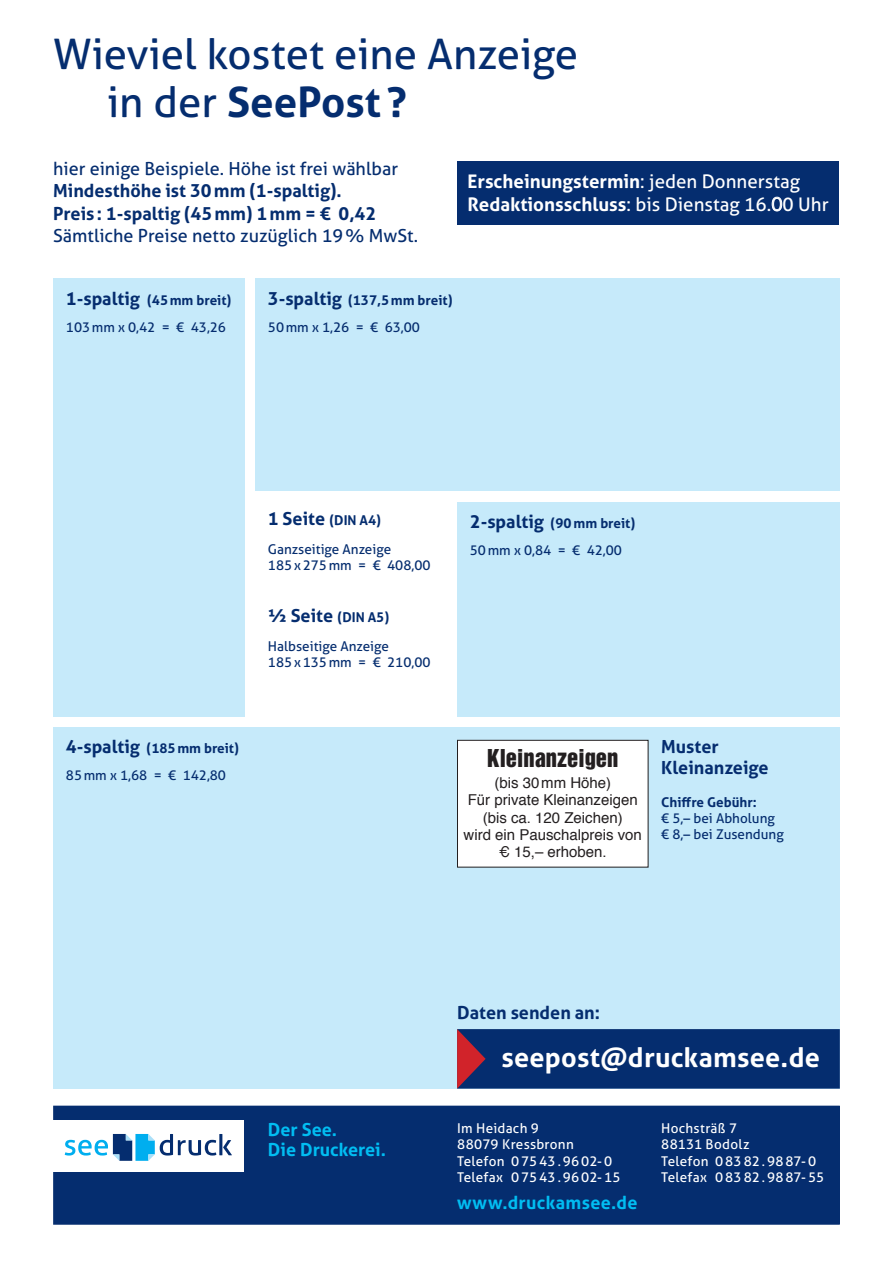
<style>
.page{position:relative;width:893px;height:1263px;background:#fff}
.page>*{position:absolute;margin:0;border:0;box-sizing:border-box;transform-origin:0 0}
.t1{font:42px/48px "Aller";color:#052d6f}
.t2{font:700 27px "Aller";letter-spacing:.01em;color:#fff}
.t3{font:22.5px "Helvetica Inserat";color:#231f20}
.t4{font:700 18.75px/22.5px "Aller";color:#fff}
.t5{font:700 18px/22.5px "Aller";color:#052d6f}
.t6{font:18px "Aller";color:#052d6f}
.t7{font:700 18px/19.8px "Aller";color:#01bdf2}
.t8{font:700 18px "Aller";letter-spacing:.02em;color:#01bdf2}
.t9{font:15px/17.2px "Helvetica";color:#231f20;text-align:center}
.t10{font:13.5px/27px "Aller";color:#052d6f}
.t11{font:13.5px/16.5px "Aller";letter-spacing:.02em;color:#fff}
.t12{font:700 13.5px "Aller";color:#052d6f}
.s1{font-weight:700}
.s2{font-weight:400}
.s3{font-weight:300}
.s4{font-weight:700;font-size:18px}
</style>
<div class="page">
<div style="left:255px;top:279px;width:585px;height:212px;background:#c6eafa"></div>
<div style="left:54px;top:1106px;width:785px;height:118px;background:#052d6f"></div>
<div style="left:53px;top:1106px;width:787px;height:119px;border:1px solid #052d6f"></div>
<div style="left:457px;top:502px;width:383px;height:214px;background:#c6eafa"></div>
<div style="left:53px;top:279px;width:191px;height:437px;background:#c6eafa"></div>
<div style="left:53px;top:727px;width:787px;height:362px;background:#c6eafa"></div>
<svg style="left:457px;top:1029px;width:383px;height:60px;background:#0e2e6d"></svg>
<div style="left:53px;top:1120px;width:191px;height:51px;background:#fff"></div>
<svg style="left:65px;top:1134px;width:167px;height:27px"></svg>
<div style="left:457px;top:740px;width:191px;height:127px;background:#fff"></div>
<div style="left:457px;top:740px;width:191px;height:127px;border:1px solid #231f20"></div>
<div style="left:457px;top:162px;width:382px;height:63px;background:#052d6f"></div>
<h1 class="t1" style="left:107px;top:31px;width:473px;text-indent:-54px">Wieviel kostet eine Anzeige in der <span class="s1">SeePost ?</span></h1>
<h3 class="t6" style="left:53px;top:158px;width:346px">hier einige Beispiele. Höhe ist frei wählbar</h3>
<h3 class="t5" style="left:53px;top:180px;width:325px">Mindesthöhe ist 30mm (1-spaltig).<br>Preis : 1-spaltig (45mm) 1mm = € 0,42</h3>
<h3 class="t6" style="left:53px;top:225px;width:366px">Sämtliche Preise netto zuzüglich 19% MwSt.</h3>
<h3 class="t4" style="left:467px;top:170px;width:363px">Erscheinungstermin<span class="s2">: jeden Donnerstag<br></span>Redaktionsschluss<span class="s2">: bis Dienstag 16.</span><span class="s3">0</span><span class="s2">0 Uhr</span></h3>
<p class="t10" style="left:66px;top:286px;width:167px"><span class="s4">1-spaltig</span> <span class="s1">(45mm breit)<br></span>103mm x 0,42 = € 43,26</p>
<p class="t10" style="left:268px;top:286px;width:186px"><span class="s4">3-spaltig</span> <span class="s1">(137,5mm breit)<br></span>50mm x 1,26 = € 63,00</p>
<p class="t10" style="left:66px;top:735px;width:175px"><span class="s4">4-spaltig</span> <span class="s1">(185mm breit)<br></span>85mm x 1,68 = € 142,80</p>
<p class="t10" style="left:268px;top:506px;width:125px;line-height:28.5px"><span class="s4">1 Seite</span> <span class="s1">(DIN A4)<br></span>Ganzseitige Anzeige</p>
<p class="t10" style="left:268px;top:552px;width:164px">185 x 275mm = € 408,00</p>
<p class="t10" style="left:268px;top:604px;width:123px;line-height:28.5px"><span class="s4">½ Seite</span> <span class="s1">(DIN A5)<br></span>Halbseitige Anzeige</p>
<p class="t10" style="left:268px;top:649px;width:164px">185 x 135mm = € 210,00</p>
<p class="t10" style="left:470px;top:510px;width:167px"><span class="s4">2-spaltig</span> <span class="s1">(90 mm breit)<br></span>50mm x 0,84 = € 42,00</p>
<h3 class="t3" style="left:487px;top:744px;width:133px">Kleinanzeigen</h3>
<p class="t9" style="left:464px;top:775px;width:180px">(bis 30mm Höhe)<br>Für private Kleinanzeigen (bis ca. 120 Zeichen)<br>wird ein Pauschalpreis von ¤ 15,– erhoben.</p>
<h3 class="t5" style="left:661px;top:736px;width:109px;line-height:21px">Muster<br>Kleinanzeige</h3>
<p class="t12" style="left:661px;top:794px;width:97px">Chiffre Gebühr:</p>
<p class="t10" style="left:661px;top:810px;width:124px;line-height:16.2px">€ 5,– bei Abholung € 8,– bei Zusendung</p>
<h3 class="t5" style="left:457px;top:1001px;width:144px">Daten senden an:</h3>
<h3 class="t7" style="left:268px;top:1120px;width:120px">Der See.<br>Die Druckerei.</h3>
<h2 class="t2" style="left:501px;top:1041px;width:320px">seepost@druckamsee.de</h2>
<p class="t11" style="left:457px;top:1120px;width:165px">Im Heidach 9<br>88079 Kressbronn<br>Telefon 07543.9602-0<br>Telefax 07543.9602-15</p>
<h3 class="t8" style="left:457px;top:1192px;width:182px">www.druckamsee.de</h3>
<p class="t11" style="left:661px;top:1120px;width:164px">Hochsträß 7<br>88131 Bodolz<br>Telefon 08382.9887-0<br>Telefax 08382.9887-55</p>
</div>
